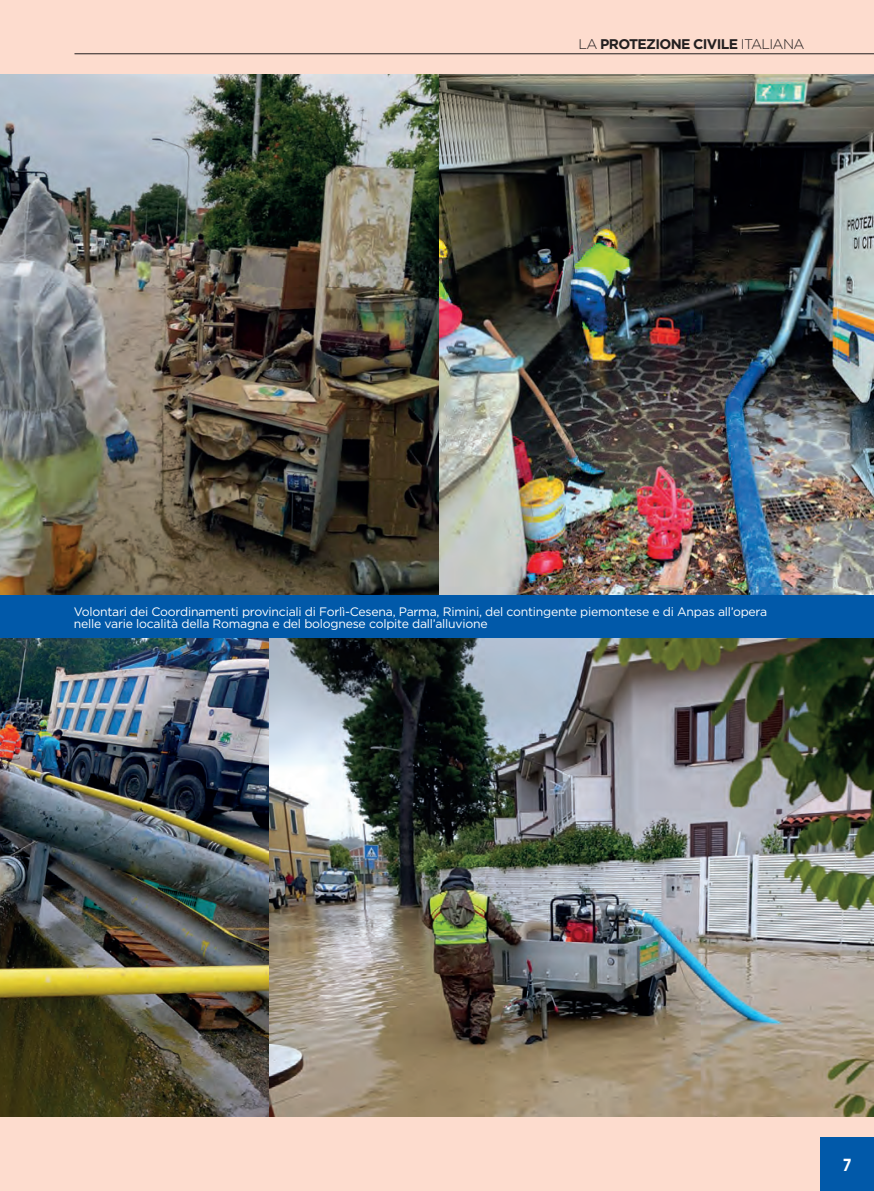
<style>
.page{position:relative;width:874px;height:1191px;background:#fff}
.page>*{position:absolute;margin:0;border:0;box-sizing:border-box;transform-origin:0 0}
.t1{font:700 17.5px "Gotham";color:#fff;scale:.8 1}
.t2{font:700 14px "Gotham";letter-spacing:-.05em;color:#231f20}
.t3{font:12.25px/12.2px "Gotham";letter-spacing:-.02em;color:#fff}
.s1{font-weight:300}
</style>
<div class="page">
<div style="left:0;top:0;width:873px;height:1191px;background:#fddcce"></div>
<div style="left:819px;top:1137px;width:54px;height:54px;background:#0159a9"></div>
<hr style="left:74px;top:53px;width:799px;height:1px;background:#231f20">
<img style="left:0;top:74px;width:873px;height:1042px">
<div style="left:0;top:595px;width:873px;height:43px;background:#0159a9"></div>
<p class="t2" style="left:578px;top:35px;width:227px"><span class="s1">LA</span> PROTEZIONE CIVILE <span class="s1">ITALIANA</span></p>
<p class="t3" style="left:74px;top:605px;width:694px">Volontari dei Coordinamenti provinciali di Forlì-Cesena, Parma, Rimini, del contingente piemontese e di Anpas all’opera nelle varie località della Romagna e del bolognese colpite dall’alluvione</p>
<h1 class="t1" style="left:842px;top:1153px;width:12px">7</h1>
</div>
